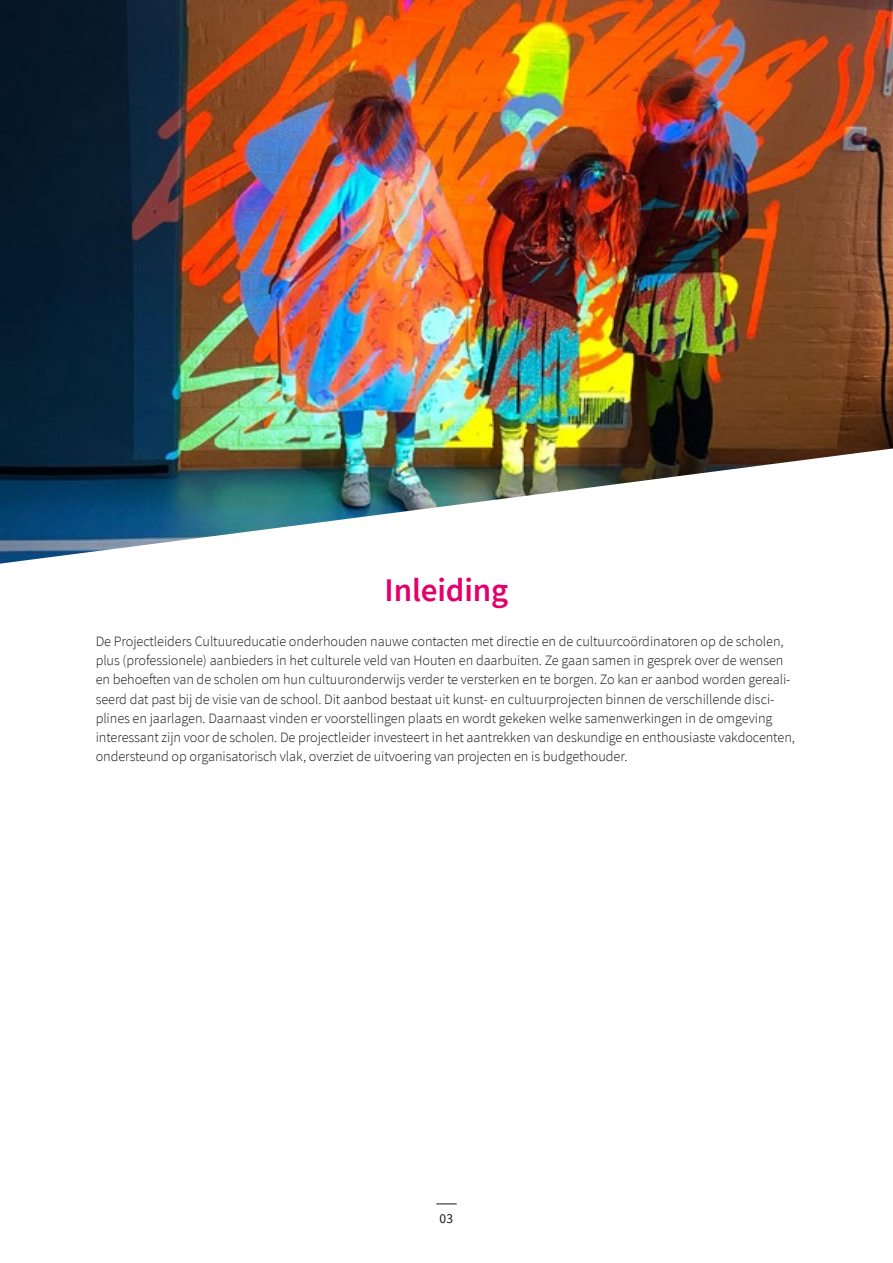
<style>
.page{position:relative;width:893px;height:1263px;background:#fff}
.page>*{position:absolute;margin:0;border:0;box-sizing:border-box;transform-origin:0 0}
.t1{font:600 33px "Source Sans Pro";letter-spacing:-.005em;color:#e3006c}
.t2{font:300 14.25px/19.2px "Source Sans Pro";letter-spacing:-.005em;color:#181716}
.t3{font:13.5px "Source Sans Pro";color:#181716}
</style>
<div class="page">
<svg style="left:436px;top:1203px;width:21px;height:1px"></svg>
<img style="left:0;top:0;width:893px;height:564px">
<h1 class="t1" style="left:385px;top:568px;width:125px">Inleiding</h1>
<p class="t2" style="left:96px;top:631px;width:701px">De Projectleiders Cultuureducatie onderhouden nauwe contacten met directie en de cultuurcoördinatoren op de scholen, plus (professionele) aanbieders in het culturele veld van Houten en daarbuiten. Ze gaan samen in gesprek over de wensen en behoeften van de scholen om hun cultuuronderwijs verder te versterken en te borgen. Zo kan er aanbod worden gereali&shy;seerd dat past bij de visie van de school. Dit aanbod bestaat uit kunst- en cultuurprojecten binnen de verschillende disci&shy;plines en jaarlagen. Daarnaast vinden er voorstellingen plaats en wordt gekeken welke samenwerkingen in de omgeving interessant zijn voor de scholen. De projectleider investeert in het aantrekken van deskundige en enthousiaste vakdocenten, ondersteund op organisatorisch vlak, overziet de uitvoering van projecten en is budgethouder.</p>
<p class="t3" style="left:440px;top:1210px;width:15px">03</p>
</div>
